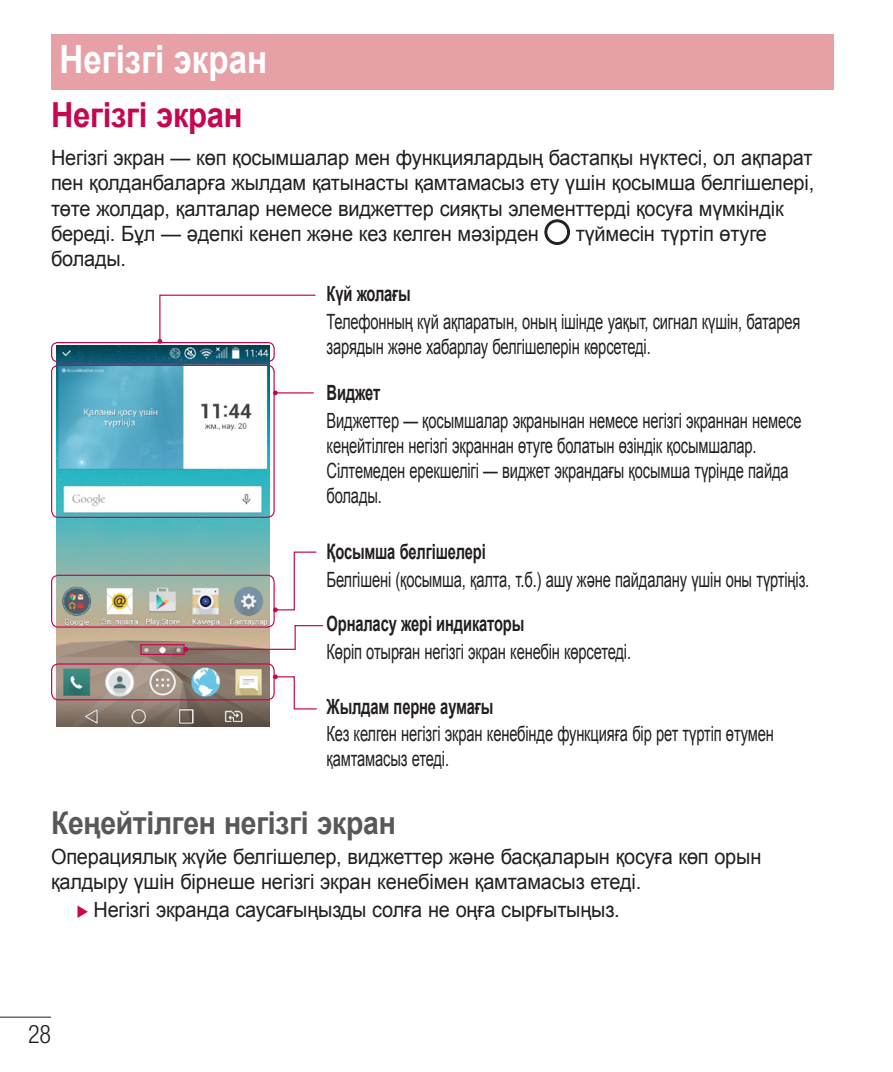
<style>
.page{position:relative;width:893px;height:1072px;background:#fff}
.page>*{position:absolute;margin:0;border:0;box-sizing:border-box;transform-origin:0 0}
.Head_01_Not_Contents{font:700 39px "Arial";color:#fff;scale:.85 1}
.M_head_02{font:700 34.5px "Arial";letter-spacing:-.01em;color:#c50750;scale:.9 1}
.M_head_03{font:700 31.5px "Arial";letter-spacing:-.01em;color:#57585a;scale:.9 1}
.t1{font:300 condensed 25.5px "Helvetica Neue LT Pro";color:#231f20;scale:.95 1}
.main{font:21px/27.6px "Arial";letter-spacing:-.01em;color:#231f20;scale:.7 1}
.main-2{font:21px/25.2px "Arial";letter-spacing:-.01em;color:#231f20;scale:.95 1}
.main_Arrow_main{font:21px "Arial";letter-spacing:-.01em;color:#231f20;scale:.95 1}
.s1{font-weight:700}
</style>
<div class="page">
<hr style="left:0;top:1016px;width:51px;height:1px;background:#231f20">
<svg style="left:545px;top:220px;width:24px;height:24px"></svg>
<img style="left:57px;top:346px;width:213px;height:380px">
<div style="left:51px;top:342px;width:224px;height:20px;border:1px solid #c50750;border-radius:6px"></div>
<div style="left:51px;top:365px;width:224px;height:153px;border:1px solid #c50750;border-radius:7px"></div>
<div style="left:51px;top:574px;width:224px;height:53px;border:1px solid #c50750;border-radius:7px"></div>
<div style="left:51px;top:663px;width:224px;height:37px;border:1px solid #c50750;border-radius:7px"></div>
<svg style="left:157px;top:294px;width:159px;height:50px"></svg>
<hr style="left:275px;top:392px;width:39px;height:1px;background:#c50750">
<svg style="left:273px;top:390px;width:5px;height:5px"></svg>
<svg style="left:273px;top:551px;width:44px;height:61px"></svg>
<svg style="left:273px;top:674px;width:44px;height:36px"></svg>
<svg style="left:140px;top:624px;width:184px;height:31px"></svg>
<div style="left:51px;top:34px;width:782px;height:55px;background:#e6a0a6"></div>
<p class="Head_01_Not_Contents" style="left:60px;top:33px;width:246px">Негізгі экран</p>
<p class="M_head_02" style="left:51px;top:92px;width:214px">Негізгі экран</p>
<p class="main-2" style="left:51px;top:145px;width:805px">Негізгі экран — көп қосымшалар мен функциялардың бастапқы нүктесі, ол ақпарат пен қолданбаларға жылдам қатынасты қамтамасыз ету үшін қосымша белгішелері, төте жолдар, қалталар немесе виджеттер сияқты элементтерді қосуға мүмкіндік береді. Бұл — әдепкі кенеп және кез келген мәзірден</p>
<p class="main-2" style="left:576px;top:221px;width:203px">түймесін түртіп өтуге</p>
<p class="main-2" style="left:51px;top:246px;width:81px">болады.</p>
<p class="main" style="left:327px;top:280px;width:679px"><span class="s1">Күй жолағы<br></span>Телефонның күй ақпаратын, оның ішінде уақыт, сигнал күшін, батарея</p>
<p class="main" style="left:327px;top:324px;width:465px;line-height:45.6px">зарядын және хабарлау белгішелерін көрсетеді.<br><span class="s1">Виджет</span></p>
<p class="main" style="left:327px;top:408px;width:680px;line-height:25.2px">Виджеттер — қосымшалар экранынан немесе негізгі экраннан немесе кеңейтілген негізгі экраннан өтуге болатын өзіндік қосымшалар.<br>Сілтемеден ерекшелігі — виджет экрандағы қосымша түрінде пайда болады.</p>
<p class="main" style="left:327px;top:538px;width:691px"><span class="s1">Қосымша белгішелері<br></span>Белгішені (қосымша, қалта, т.б.) ашу және пайдалану үшін оны түртіңіз.</p>
<p class="main" style="left:327px;top:610px;width:436px"><span class="s1">Орналасу жері индикаторы<br></span>Көріп отырған негізгі экран кенебін көрсетеді.</p>
<p class="main" style="left:327px;top:692px;width:640px"><span class="s1">Жылдам перне аумағы<br></span>Кез келген негізгі экран кенебінде функцияға бір рет түртіп өтумен</p>
<p class="main" style="left:327px;top:745px;width:177px">қамтамасыз етеді.</p>
<p class="M_head_03" style="left:51px;top:802px;width:385px">Кеңейтілген негізгі экран</p>
<p class="main-2" style="left:51px;top:844px;width:749px">Операциялық жүйе белгішелер, виджеттер және басқаларын қосуға көп орын қалдыру үшін бірнеше негізгі экран кенебімен қамтамасыз етеді.</p>
<p class="main_Arrow_main" style="left:94px;top:895px;width:555px">Негізгі экранда саусағыңызды солға не оңға сырғытыңыз.</p>
<p class="t1" style="left:28px;top:1019px;width:26px">28</p>
</div>
